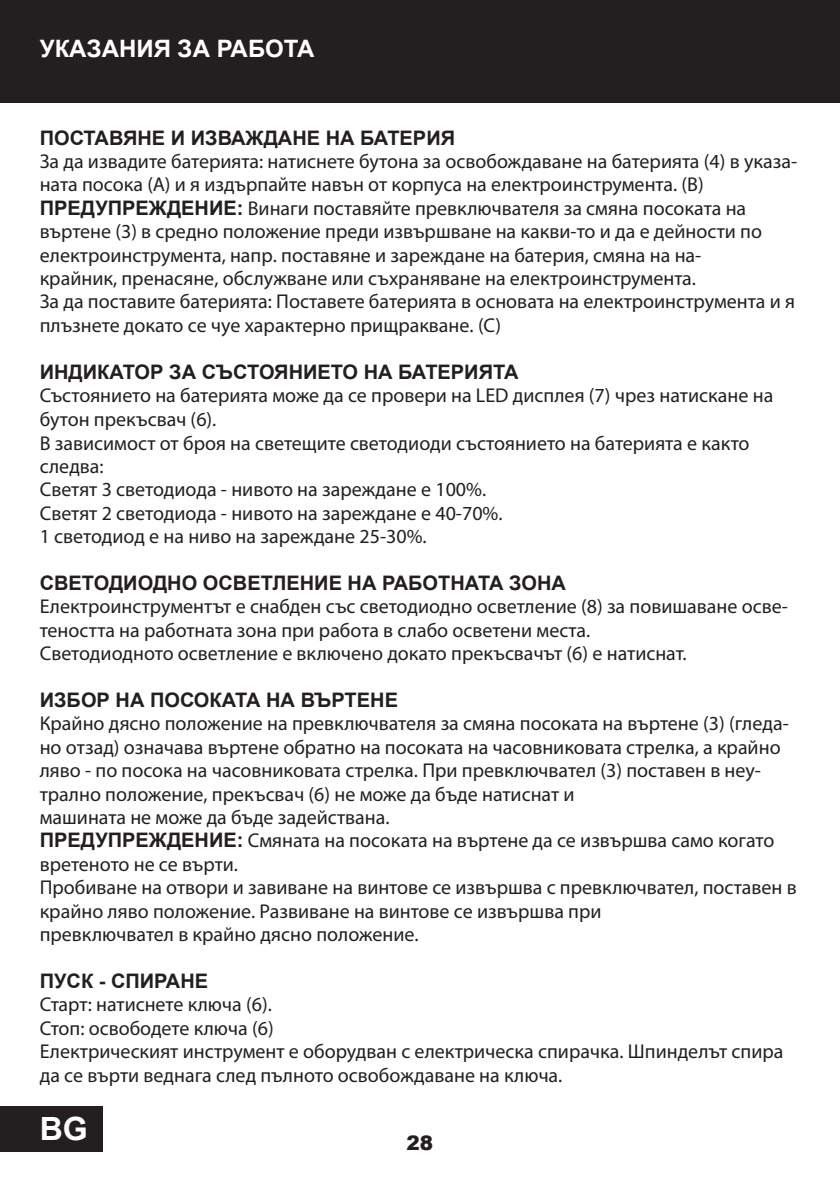
<style>
.page{position:relative;width:840px;height:1191px;background:#fff}
.page>*{position:absolute;margin:0;border:0;box-sizing:border-box;transform-origin:0 0}
.t1{font:700 32px "Arial";color:#fff}
.t2{font:700 24px "Arial";color:#fff}
.t3{font:20px/23.4px "Myriad Pro";color:#231f20}
.t4{font:700 20px "Arial";color:#231f20}
.t5{font:900 20px "Arial";color:#231f20}
.s1{font-family:"Arial";font-weight:700}
</style>
<div class="page">
<div style="left:0;top:1106px;width:102px;height:45px;background:#231f20"></div>
<div style="left:0;top:0;width:839px;height:102px;background:#231f20"></div>
<p class="t2" style="left:40px;top:32px;width:276px">УКАЗАНИЯ ЗА РАБОТА</p>
<p class="t4" style="left:40px;top:123px;width:416px">ПОСТАВЯНЕ И ИЗВАЖДАНЕ НА БАТЕРИЯ</p>
<p class="t3" style="left:40px;top:149px;width:758px">За да извадите батерията: натиснете бутона за освобождаване на батерията (4) в указа&shy;ната посока (A) и я издърпайте навън от корпуса на електроинструмента. (B)<br><span class="s1">ПРЕДУПРЕЖДЕНИЕ:</span> Винаги поставяйте превключвателя за смяна посоката на въртене (3) в средно положение преди извършване на какви-то и да е дейности по електроинструмента, напр. поставяне и зареждане на батерия, смяна на на-<br>крайник, пренасяне, обслужване или съхраняване на електроинструмента.<br>За да поставите батерията: Поставете батерията в основата на електроинструмента и я плъзнете докато се чуе характерно прищракване. (C)</p>
<p class="t4" style="left:40px;top:357px;width:480px">ИНДИКАТОР ЗА СЪСТОЯНИЕТО НА БАТЕРИЯТА</p>
<p class="t3" style="left:40px;top:383px;width:734px">Състоянието на батерията може да се провери на LED дисплея (7) чрез натискане на бутон прекъсвач (6).<br>В зависимост от броя на светещите светодиоди състоянието на батерията е както следва:<br>Светят 3 светодиода - нивото на зареждане е 100%.<br>Светят 2 светодиода - нивото на зареждане е 40-70%.<br>1 светодиод е на ниво на зареждане 25-30%.</p>
<p class="t4" style="left:40px;top:569px;width:527px">СВЕТОДИОДНО ОСВЕТЛЕНИЕ НА РАБОТНАТА ЗОНА</p>
<p class="t3" style="left:40px;top:594px;width:749px">Електроинструментът е снабден със светодиодно осветление (8) за повишаване осве&shy;теността на работната зона при работа в слабо осветени места.<br>Светодиодното осветление е включено докато прекъсвачът (6) е натиснат.</p>
<p class="t4" style="left:40px;top:686px;width:359px">ИЗБОР НА ПОСОКАТА НА ВЪРТЕНЕ</p>
<p class="t3" style="left:40px;top:711px;width:758px">Крайно дясно положение на превключвателя за смяна посоката на въртене (3) (гледа&shy;но отзад) означава въртене обратно на посоката на часовниковата стрелка, а крайно ляво - по посока на часовниковата стрелка. При превключвател (3) поставен в неу&shy;трално положение, прекъсвач (6) не може да бъде натиснат и<br>машината не може да бъде задействана.<br><span class="s1">ПРЕДУПРЕЖДЕНИЕ:</span> Смяната на посоката на въртене да се извършва само когато вретеното не се върти.<br>Пробиване на отвори и завиване на винтове се извършва с превключвател, поставен в крайно ляво положение. Развиване на винтове се извършва при<br>превключвател в крайно дясно положение.</p>
<p class="t4" style="left:40px;top:966px;width:170px">ПУСК - СПИРАНЕ</p>
<p class="t3" style="left:40px;top:992px;width:744px">Старт: натиснете ключа (6).<br>Стоп: освободете ключа (6)<br>Електрическият инструмент е оборудван с електрическа спирачка. Шпинделът спира да се върти веднага след пълното освобождаване на ключа.</p>
<h1 class="t1" style="left:40px;top:1106px;width:49px">BG</h1>
<p class="t5" style="left:406px;top:1128px;width:28px">28</p>
</div>
